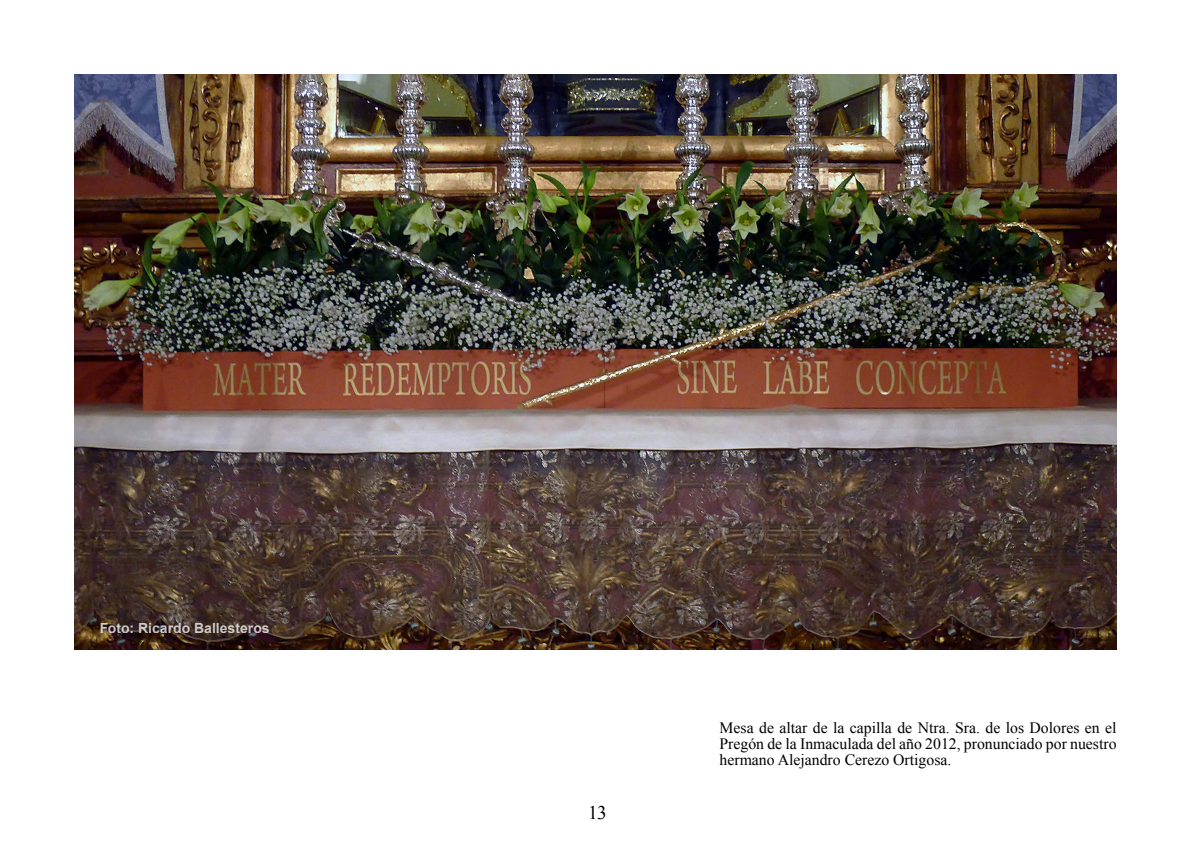
<style>
.page{position:relative;width:1191px;height:844px;background:#fff}
.page>*{position:absolute;margin:0;border:0;box-sizing:border-box;transform-origin:0 0}
.t1{font:19.25px "Times New Roman";color:#000}
.t2{font:15.75px/15.8px "Times New Roman";color:#000;text-align:justify}
.t3{font:700 14px "Arial";color:#fff}
</style>
<div class="page">
<img style="left:74px;top:75px;width:1042px;height:574px">
<p class="t3" style="left:99px;top:618px;width:172px">Foto: Ricardo Ballesteros</p>
<p class="t1" style="left:588px;top:799px;width:20px">13</p>
<p class="t2" style="left:719px;top:719px;width:398px">Mesa de altar de la capilla de Ntra. Sra. de los Dolores en el Pregón de la Inmaculada del año 2012, pronunciado por nuestro hermano Alejandro Cerezo Ortigosa.</p>
</div>
